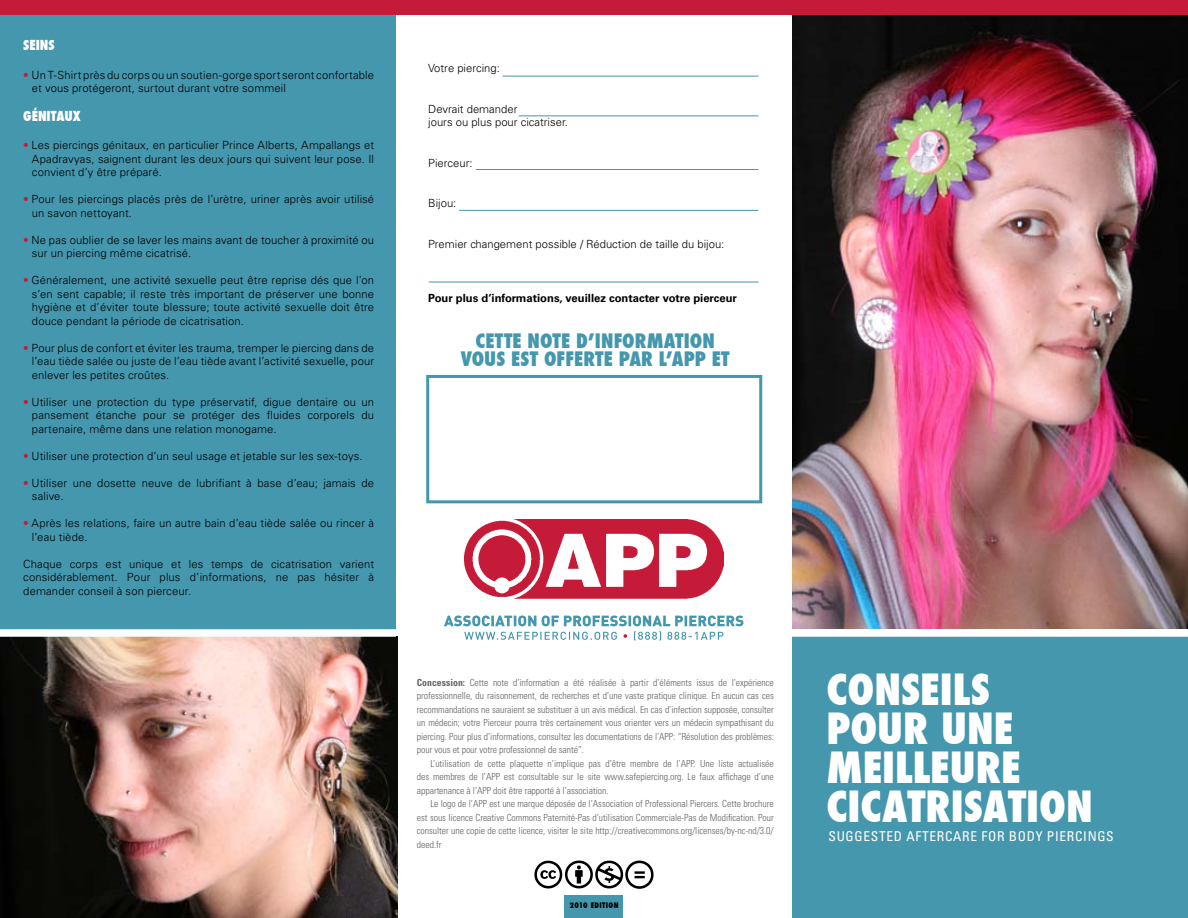
<style>
.page{position:relative;width:1188px;height:918px;background:#fff}
.page>*{position:absolute;margin:0;border:0;box-sizing:border-box;transform-origin:0 0}
.t1{font:800 condensed 42px/39px "Futura";color:#fff}
.t2{font:800 condensed 19.5px/18px "Futura";letter-spacing:.005em;color:#4597ae}
.t3{font:condensed 13.5px "Univers LT Std";letter-spacing:.05em;color:#fff}
.t4{font:800 condensed 13.5px "Futura";color:#fff}
.t5{font:300 11.25px/13.5px "Univers LT Std";letter-spacing:.01em;color:#000}
.t6{font:700 11.25px "Univers LT Std";color:#000}
.t7{font:300 condensed 9.75px/13.5px "Univers LT Std";letter-spacing:-.005em;color:#636466;text-align:justify}
.t8{font:800 condensed 7.5px "Futura";letter-spacing:.025em;color:#000}
.s1{color:#c61b38}
.s2{font-weight:700}
</style>
<div class="page">
<img style="left:792px;top:15px;width:396px;height:613px">
<div style="left:0;top:0;width:396px;height:633px;background:#4597ae"></div>
<img style="left:464px;top:519px;width:260px;height:80px">
<div style="left:792px;top:633px;width:396px;height:285px;background:#4597ae"></div>
<div style="left:792px;top:629px;width:396px;height:8px;background:#fff"></div>
<img style="left:0;top:637px;width:397px;height:281px">
<div style="left:0;top:629px;width:396px;height:8px;background:#fff"></div>
<svg style="left:444px;top:616px;width:299px;height:25px"></svg>
<div style="left:426px;top:375px;width:336px;height:128px;border:3px solid #4597ae"></div>
<div style="left:0;top:0;width:1188px;height:15px;background:#c61b38"></div>
<hr style="left:502px;top:76px;width:256px;height:1px;background:#4597ae">
<hr style="left:519px;top:116px;width:239px;height:1px;background:#4597ae">
<hr style="left:476px;top:169px;width:282px;height:1px;background:#4597ae">
<hr style="left:459px;top:210px;width:299px;height:1px;background:#4597ae">
<hr style="left:429px;top:282px;width:329px;height:1px;background:#4597ae">
<svg style="left:534px;top:860px;width:120px;height:37px"></svg>
<div style="left:565px;top:896px;width:58px;height:22px;background:#4597ae"></div>
<p class="t4" style="left:23px;top:36px;width:33px">SEINS</p>
<p class="t5" style="left:32px;top:68px;width:344px;text-indent:-9px"><span class="s1">•</span> Un T-Shirt près du corps ou un soutien-gorge sport seront confortable et vous protégeront, surtout durant votre sommeil</p>
<p class="t4" style="left:23px;top:107px;width:59px">GÉNITAUX</p>
<p class="t5" style="left:32px;top:139px;width:344px;text-align:justify;text-indent:-9px"><span class="s1">•</span> Les piercings génitaux, en particulier Prince Alberts, Ampallangs et Apadravyas, saignent durant les deux jours qui suivent leur pose. Il convient d’y être préparé.</p>
<p class="t5" style="left:32px;top:193px;width:344px;text-indent:-9px"><span class="s1">•</span> Pour les piercings placés près de l’urètre, uriner après avoir utilisé un savon nettoyant.</p>
<p class="t5" style="left:32px;top:233px;width:344px;text-indent:-9px"><span class="s1">•</span> Ne pas oublier de se laver les mains avant de toucher à proximité ou sur un piercing même cicatrisé.</p>
<p class="t5" style="left:32px;top:274px;width:344px;text-align:justify;text-indent:-9px"><span class="s1">•</span> Généralement, une activité sexuelle peut être reprise dés que l’on s’en sent capable; il reste très important de préserver une bonne hygiène et d’éviter toute blessure; toute activité sexuelle doit être douce pendant la période de cicatrisation.</p>
<p class="t5" style="left:32px;top:341px;width:344px;text-align:justify;text-indent:-9px"><span class="s1">•</span> Pour plus de confort et éviter les trauma, tremper le piercing dans de l’eau tiède salée ou juste de l’eau tiède avant l’activité sexuelle, pour enlever les petites croûtes.</p>
<p class="t5" style="left:32px;top:395px;width:344px;text-align:justify;text-indent:-9px"><span class="s1">•</span> Utiliser une protection du type préservatif, digue dentaire ou un pansement étanche pour se protéger des fluides corporels du partenaire, même dans une relation monogame.</p>
<p class="t5" style="left:23px;top:449px;width:341px"><span class="s1">•</span> Utiliser une protection d’un seul usage et jetable sur les sex-toys.</p>
<p class="t5" style="left:32px;top:476px;width:344px;text-indent:-9px"><span class="s1">•</span> Utiliser une dosette neuve de lubrifiant à base d’eau; jamais de salive.</p>
<p class="t5" style="left:32px;top:517px;width:344px;text-indent:-9px"><span class="s1">•</span> Après les relations, faire un autre bain d’eau tiède salée ou rincer à l’eau tiède.</p>
<p class="t5" style="left:23px;top:557px;width:352px;text-align:justify">Chaque corps est unique et les temps de cicatrisation varient considérablement. Pour plus d’informations, ne pas hésiter à demander conseil à son pierceur.</p>
<p class="t5" style="left:428px;top:62px;width:73px">Votre piercing:</p>
<p class="t5" style="left:428px;top:102px;width:141px">Devrait demander<br>jours ou plus pour cicatriser.</p>
<p class="t5" style="left:428px;top:156px;width:46px">Pierceur:</p>
<p class="t5" style="left:428px;top:197px;width:30px">Bijou:</p>
<p class="t5" style="left:428px;top:237px;width:298px">Premier changement possible / Réduction de taille du bijou:</p>
<p class="t6" style="left:428px;top:291px;width:310px">Pour plus d’informations, veuillez contacter votre pierceur</p>
<h2 class="t2" style="left:461px;top:332px;width:256px;text-indent:15px">CETTE NOTE D’INFORMATION<br>VOUS EST OFFERTE PAR L’APP</h2>
<h2 class="t2" style="left:712px;top:350px;width:19px">ET</h2>
<p class="t7" style="left:417px;top:675px;width:359px"><span class="s2">Concession:</span> Cette note d’information a été réalisée à partir d’éléments issus de l’expérience professionnelle, du raisonnement, de recherches et d’une vaste pratique clinique. En aucun cas ces recommandations ne sauraient se substituer à un avis médical. En cas d’infection supposée, consulter un médecin; votre Pierceur pourra très certainement vous orienter vers un médecin sympathisant du piercing. Pour plus d’informations, consultez les documentations de l’APP: “Résolution des problèmes: pour vous et pour votre professionnel de santé”.</p>
<p class="t7" style="left:417px;top:756px;width:359px;text-indent:14px">L’utilisation de cette plaquette n’implique pas d’être membre de l’APP. Une liste actualisée des membres de l’APP est consultable sur le site www.safepiercing.org. Le faux affichage d’une appartenance à l’APP doit être rapporté à l’association.</p>
<p class="t7" style="left:417px;top:797px;width:358px;text-indent:14px">Le logo de l’APP est une marque déposée de l’Association of Professional Piercers. Cette brochure est sous licence Creative Commons Paternité-Pas d’utilisation Commerciale-Pas de Modification. Pour consulter une copie de cette licence, visiter le site http://creativecommons.org/licenses/by-nc-nd/3.0/ deed.fr</p>
<p class="t8" style="left:569px;top:900px;width:35px">2010 EDITION</p>
<h1 class="t1" style="left:826px;top:670px;width:268px">CONSEILS<br>POUR UNE<br>MEILLEURE<br>CICATRISATION</h1>
<p class="t3" style="left:829px;top:828px;width:287px">SUGGESTED AFTERCARE FOR BODY PIERCINGS</p>
</div>
